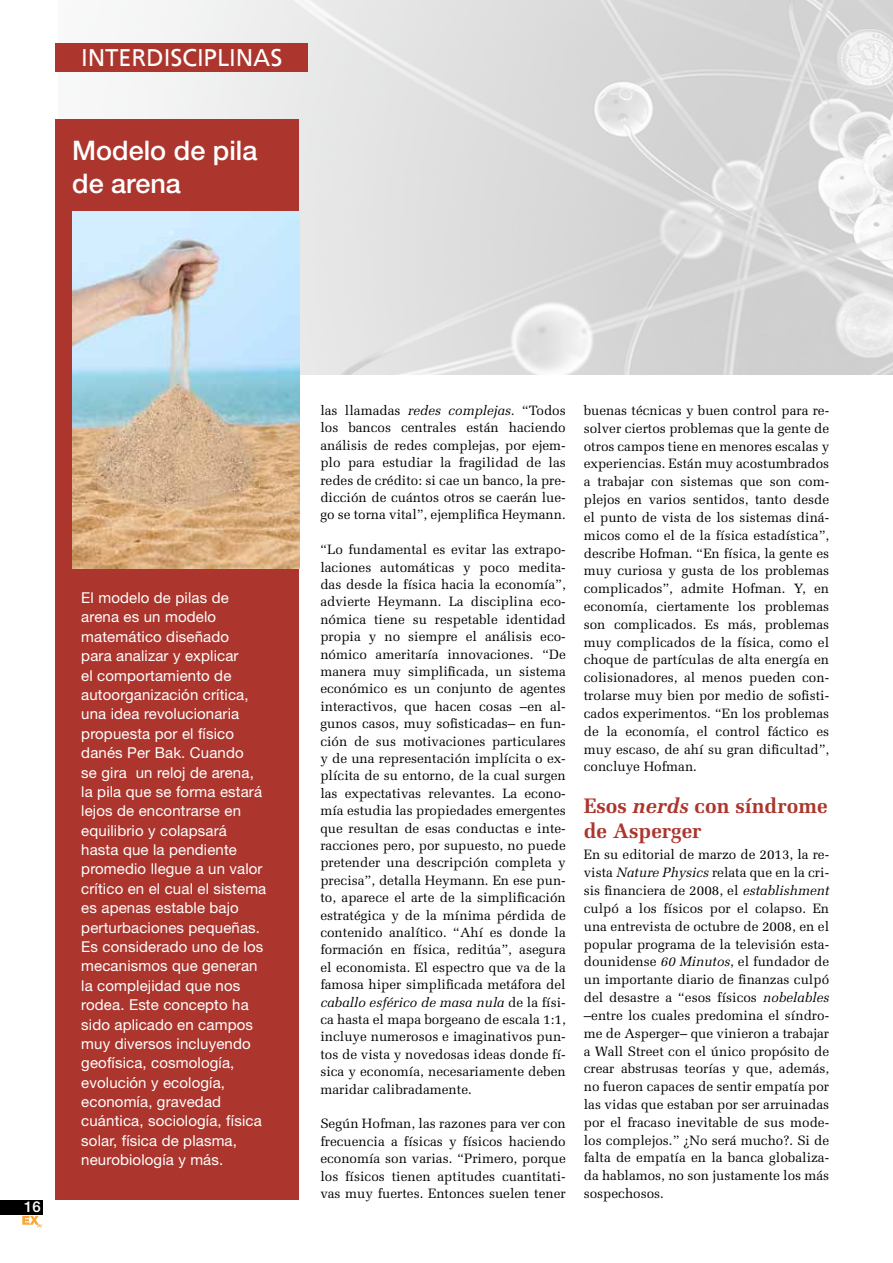
<style>
.page{position:relative;width:893px;height:1263px;background:#fff}
.page>*{position:absolute;margin:0;border:0;box-sizing:border-box;transform-origin:0 0}
.t1{font:500 27px/33.2px "Helvetica Neue";color:#fff}
.t2{font:24px "Frutiger Linotype";color:#fff}
.t3{font:700 21px/25.7px "Melior LT Std";color:#ac362d}
.t4{font:15px/19.4px "Helvetica Neue";letter-spacing:.01em;color:#fff}
.t5{font:500 15px "Helvetica Neue";color:#fff}
.t6{font:13.5px/17.4px "Melior LT Std";color:#000;text-align:justify}
.s1{font-style:italic}
</style>
<div class="page">
<div style="left:0;top:1200px;width:43px;height:14px;background:#000"></div>
<svg style="left:22px;top:1216px;width:20px;height:11px"></svg>
<img style="left:55px;top:0;width:838px;height:374px">
<div style="left:55px;top:43px;width:253px;height:28px;background:#ac362d"></div>
<div style="left:55px;top:119px;width:244px;height:1080px;background:#ac362d"></div>
<img style="left:72px;top:211px;width:227px;height:357px">
<h2 class="t2" style="left:81px;top:44px;width:200px">I NTE RDISCIPLINAS</h2>
<h1 class="t1" style="left:72px;top:133px;width:187px">Modelo de pila de arena</h1>
<p class="t5" style="left:24px;top:1198px;width:18px">16</p>
<p class="t4" style="left:81px;top:588px;width:187px">El modelo de pilas de arena es un modelo matemático diseñado<br>para analizar y explicar<br>el comportamiento de autoorganización crítica, una idea revolucionaria propuesta por el físico danés Per Bak. Cuando<br>se gira un reloj de arena, la pila que se forma estará lejos de encontrarse en equilibrio y colapsará hasta que la pendiente promedio llegue a un valor crítico en el cual el sistema es apenas estable bajo perturbaciones pequeñas.<br>Es considerado uno de los mecanismos que generan la complejidad que nos rodea. Este concepto ha sido aplicado en campos muy diversos incluyendo geofísica, cosmología, evolución y ecología, economía, gravedad cuántica, sociología, física solar, física de plasma, neurobiología y más.</p>
<p class="t6" style="left:320px;top:402px;width:247px">las llamadas <span class="s1">redes complejas.</span> “Todos los bancos centrales están haciendo análisis de redes complejas, por ejem&shy;plo para estudiar la fragilidad de las redes de crédito: si cae un banco, la pre&shy;dicción de cuántos otros se caerán lue&shy;go se torna vital”, ejemplifica Heymann.</p>
<p class="t6" style="left:320px;top:541px;width:247px">“Lo fundamental es evitar las extrapo&shy;laciones automáticas y poco medita&shy;das desde la física hacia la economía”, advierte Heymann. La disciplina eco&shy;nómica tiene su respetable identidad propia y no siempre el análisis eco&shy;nómico ameritaría innovaciones. “De manera muy simplificada, un sistema económico es un conjunto de agentes interactivos, que hacen cosas –en al&shy;gunos casos, muy sofisticadas– en fun&shy;ción de sus motivaciones particulares y de una representación implícita o ex&shy;plícita de su entorno, de la cual surgen las expectativas relevantes. La econo&shy;mía estudia las propiedades emergentes que resultan de esas conductas e inte&shy;racciones pero, por supuesto, no puede pretender una descripción completa y precisa”, detalla Heymann. En ese pun&shy;to, aparece el arte de la simplificación estratégica y de la mínima pérdida de contenido analítico. “Ahí es donde la formación en física, reditúa”, asegura el economista. El espectro que va de la famosa hiper simplificada metáfora del <span class="s1">caballo esférico de masa nula</span> de la físi&shy;ca hasta el mapa borgeano de escala 1:1, incluye numerosos e imaginativos pun&shy;tos de vista y novedosas ideas donde fí&shy;sica y economía, necesariamente deben maridar calibradamente.</p>
<p class="t6" style="left:320px;top:1115px;width:247px">Según Hofman, las razones para ver con frecuencia a físicas y físicos haciendo economía son varias. “Primero, porque los físicos tienen aptitudes cuantitati&shy;vas muy fuertes. Entonces suelen tener</p>
<p class="t6" style="left:584px;top:401px;width:247px;line-height:17.9px">buenas técnicas y buen control para re&shy;solver ciertos problemas que la gente de otros campos tiene en menores escalas y experiencias. Están muy acostumbrados a trabajar con sistemas que son com&shy;plejos en varios sentidos, tanto desde el punto de vista de los sistemas diná&shy;micos como el de la física estadística”, describe Hofman. “En física, la gente es muy curiosa y gusta de los problemas complicados”, admite Hofman. Y, en economía, ciertamente los problemas son complicados. Es más, problemas muy complicados de la física, como el choque de partículas de alta energía en colisionadores, al menos pueden con&shy;trolarse muy bien por medio de sofisti&shy;cados experimentos. “En los problemas de la economía, el control fáctico es muy escaso, de ahí su gran dificultad”, concluye Hofman.</p>
<h3 class="t3" style="left:584px;top:793px;width:245px">Esos <span class="s1">nerds</span> con síndrome de Asperger</h3>
<p class="t6" style="left:584px;top:846px;width:247px;line-height:17.9px">En su editorial de marzo de 2013, la re&shy;vista <span class="s1">Nature Physics</span> relata que en la cri&shy;sis financiera de 2008, el <span class="s1">establishment </span>culpó a los físicos por el colapso. En una entrevista de octubre de 2008, en el popular programa de la televisión esta&shy;dounidense <span class="s1">60 Minutos</span>, el fundador de un importante diario de finanzas culpó del desastre a “esos físicos <span class="s1">nobelables </span>–entre los cuales predomina el síndro&shy;me de Asperger– que vinieron a trabajar a Wall Street con el único propósito de crear abstrusas teorías y que, además, no fueron capaces de sentir empatía por las vidas que estaban por ser arruinadas por el fracaso inevitable de sus mode&shy;los complejos.” ¿No será mucho?. Si de falta de empatía en la banca globaliza&shy;da hablamos, no son justamente los más sospechosos.</p>
</div>
